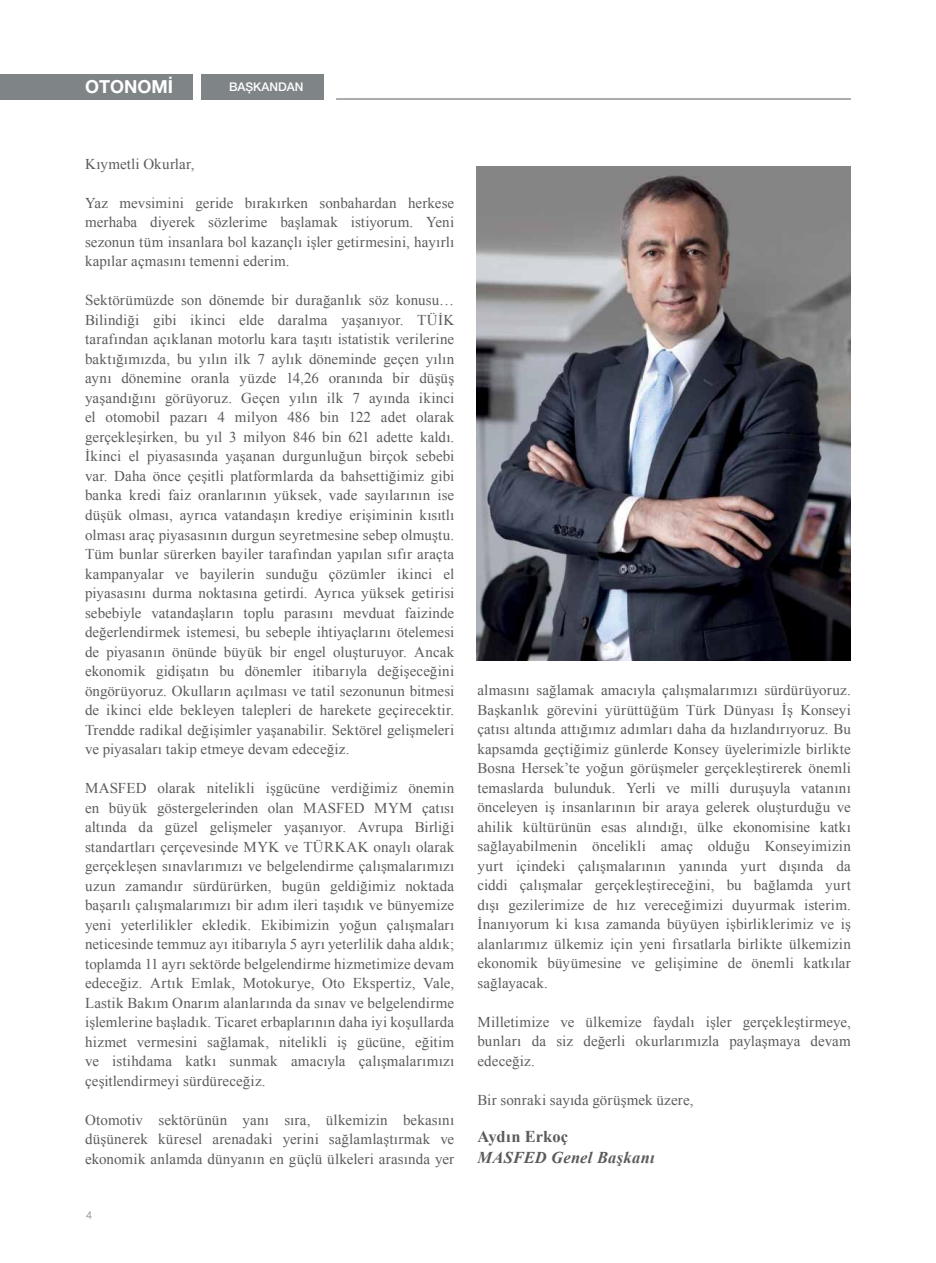
<style>
.page{position:relative;width:936px;height:1263px;background:#fff}
.page>*{position:absolute;margin:0;border:0;box-sizing:border-box;transform-origin:0 0}
.t1{font:700 18px "Helvetica Neue LT Pro";color:#fff}
.t2{font:italic 700 16.5px "Times New Roman";letter-spacing:.015em;color:#5a5b5d}
.t3{font:700 16.5px "Times New Roman";color:#5a5b5d}
.t4{font:15px/19.5px "Times New Roman";letter-spacing:.01em;color:#5a5b5d;text-align:justify}
.t5{font:500 12px "Helvetica Neue LT Pro";color:#fff}
.t6{font:300 10.8px "Helvetica Neue LT Pro";color:#7a7c7e}
</style>
<div class="page">
<hr style="left:336px;top:99px;width:514px;height:1px;background:#5a5b5d">
<div style="left:201px;top:74px;width:123px;height:26px;background:#7f8487"></div>
<div style="left:0;top:74px;width:192px;height:26px;background:#7f8487"></div>
<img style="left:476px;top:166px;width:374px;height:494px">
<p class="t1" style="left:85px;top:75px;width:89px">OTONOMİ</p>
<p class="t5" style="left:229px;top:80px;width:76px">BAŞKANDAN</p>
<p class="t4" style="left:85px;top:154px;width:111px">Kıymetli Okurlar,</p>
<p class="t4" style="left:85px;top:193px;width:370px">Yaz mevsimini geride bırakırken sonbahardan herkese merhaba diyerek sözlerime başlamak istiyorum. Yeni sezonun tüm insanlara bol kazançlı işler getirmesini, hayırlı kapılar açmasını temenni ederim.</p>
<p class="t4" style="left:85px;top:290px;width:370px">Sektörümüzde son dönemde bir durağanlık söz konusu… Bilindiği gibi ikinci elde daralma yaşanıyor. TÜİK tarafından açıklanan motorlu kara taşıtı istatistik verilerine baktığımızda, bu yılın ilk 7 aylık döneminde geçen yılın aynı dönemine oranla yüzde 14,26 oranında bir düşüş yaşandığını görüyoruz. Geçen yılın ilk 7 ayında ikinci el otomobil pazarı 4 milyon 486 bin 122 adet olarak gerçekleşirken, bu yıl 3 milyon 846 bin 621 adette kaldı.<br>İkinci el piyasasında yaşanan durgunluğun birçok sebebi var. Daha önce çeşitli platformlarda da bahsettiğimiz gibi banka kredi faiz oranlarının yüksek, vade sayılarının ise düşük olması, ayrıca vatandaşın krediye erişiminin kısıtlı olması araç piyasasının durgun seyretmesine sebep olmuştu.<br>Tüm bunlar sürerken bayiler tarafından yapılan sıfır araçta kampanyalar ve bayilerin sunduğu çözümler ikinci el piyasasını durma noktasına getirdi. Ayrıca yüksek getirisi sebebiyle vatandaşların toplu parasını mevduat faizinde değerlendirmek istemesi, bu sebeple ihtiyaçlarını ötelemesi de piyasanın önünde büyük bir engel oluşturuyor. Ancak ekonomik gidişatın bu dönemler itibarıyla değişeceğini öngörüyoruz. Okulların açılması ve tatil sezonunun bitmesi de ikinci elde bekleyen talepleri de harekete geçirecektir.<br>Trendde radikal değişimler yaşanabilir. Sektörel gelişmeleri ve piyasaları takip etmeye devam edeceğiz.</p>
<p class="t4" style="left:85px;top:778px;width:370px">MASFED olarak nitelikli işgücüne verdiğimiz önemin en büyük göstergelerinden olan MASFED MYM çatısı altında da güzel gelişmeler yaşanıyor. Avrupa Birliği standartları çerçevesinde MYK ve TÜRKAK onaylı olarak gerçekleşen sınavlarımızı ve belgelendirme çalışmalarımızı uzun zamandır sürdürürken, bugün geldiğimiz noktada başarılı çalışmalarımızı bir adım ileri taşıdık ve bünyemize yeni yeterlilikler ekledik. Ekibimizin yoğun çalışmaları neticesinde temmuz ayı itibarıyla 5 ayrı yeterlilik daha aldık; toplamda 11 ayrı sektörde belgelendirme hizmetimize devam edeceğiz. Artık Emlak, Motokurye, Oto Ekspertiz, Vale, Lastik Bakım Onarım alanlarında da sınav ve belgelendirme işlemlerine başladık. Ticaret erbaplarının daha iyi koşullarda hizmet vermesini sağlamak, nitelikli iş gücüne, eğitim ve istihdama katkı sunmak amacıyla çalışmalarımızı çeşitlendirmeyi sürdüreceğiz.</p>
<p class="t4" style="left:85px;top:1109px;width:370px">Otomotiv sektörünün yanı sıra, ülkemizin bekasını düşünerek küresel arenadaki yerini sağlamlaştırmak ve ekonomik anlamda dünyanın en güçlü ülkeleri arasında yer</p>
<p class="t6" style="left:86px;top:1209px;width:8px">4</p>
<p class="t4" style="left:477px;top:680px;width:375px">almasını sağlamak amacıyla çalışmalarımızı sürdürüyoruz.<br>Başkanlık görevini yürüttüğüm Türk Dünyası İş Konseyi çatısı altında attığımız adımları daha da hızlandırıyoruz. Bu kapsamda geçtiğimiz günlerde Konsey üyelerimizle birlikte Bosna Hersek’te yoğun görüşmeler gerçekleştirerek önemli temaslarda bulunduk. Yerli ve milli duruşuyla vatanını önceleyen iş insanlarının bir araya gelerek oluşturduğu ve ahilik kültürünün esas alındığı, ülke ekonomisine katkı sağlayabilmenin öncelikli amaç olduğu Konseyimizin yurt içindeki çalışmalarının yanında yurt dışında da ciddi çalışmalar gerçekleştireceğini, bu bağlamda yurt dışı gezilerimize de hız vereceğimizi duyurmak isterim.<br>İnanıyorum ki kısa zamanda büyüyen işbirliklerimiz ve iş alanlarımız ülkemiz için yeni fırsatlarla birlikte ülkemizin ekonomik büyümesine ve gelişimine de önemli katkılar sağlayacak.</p>
<p class="t4" style="left:477px;top:1012px;width:375px">Milletimize ve ülkemize faydalı işler gerçekleştirmeye, bunları da siz değerli okurlarımızla paylaşmaya devam edeceğiz.</p>
<p class="t4" style="left:477px;top:1090px;width:217px">Bir sonraki sayıda görüşmek üzere,</p>
<p class="t3" style="left:477px;top:1125px;width:92px">Aydın Erkoç</p>
<p class="t2" style="left:477px;top:1146px;width:179px">MASFED Genel Başkanı</p>
</div>
